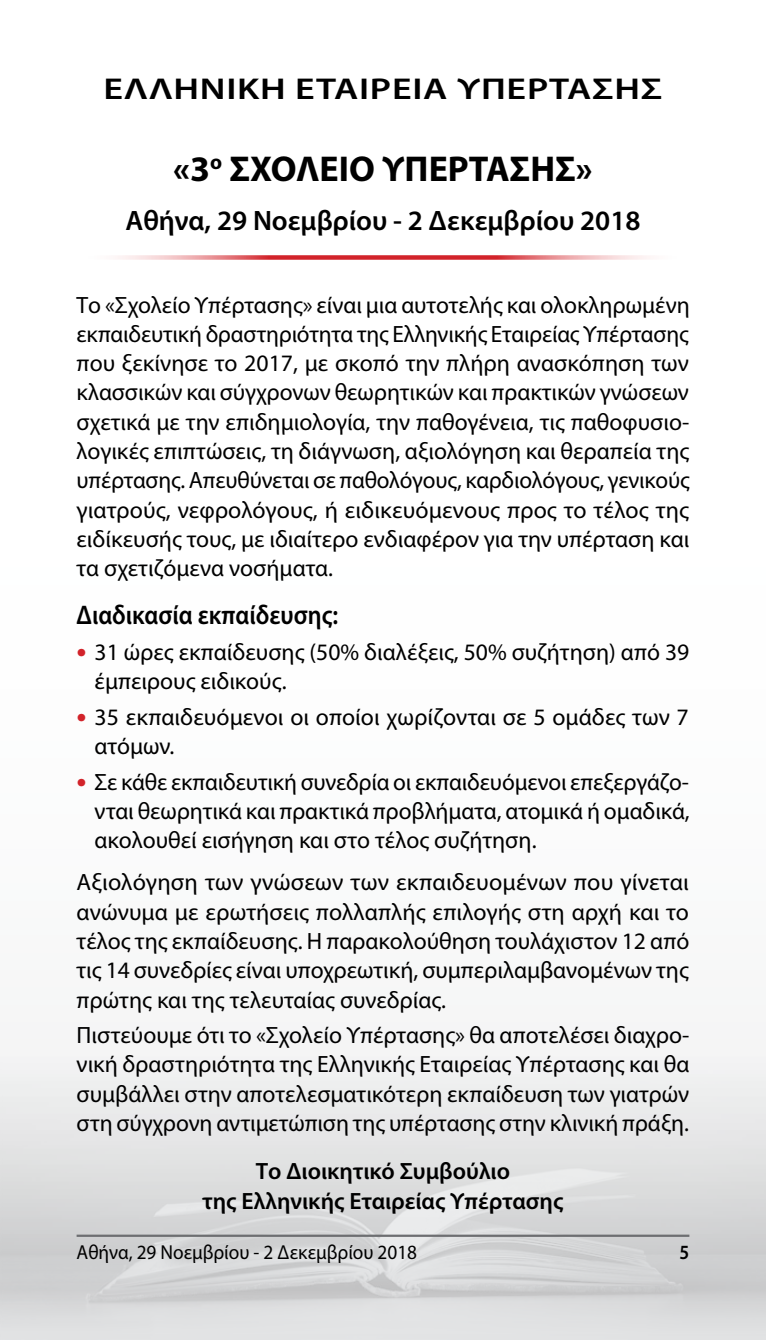
<style>
.page{position:relative;width:766px;height:1340px;background:#fff}
.page>*{position:absolute;margin:0;border:0;box-sizing:border-box;transform-origin:0 0}
.t1{font:700 36px "Myriad Pro";color:#000}
.t2{font:600 30.15px "Myriad Pro";letter-spacing:.02em;color:#000;scale:1.26 1}
.t3{font:600 28.12px "Myriad Pro";color:#000}
.t4{font:600 27px "Myriad Pro";color:#000;scale:.9 1}
.t5{font:23.62px/29.2px "Myriad Pro";color:#000;text-align:justify}
.t6{font:600 23.62px/29.2px "Myriad Pro";color:#000;text-align:center}
.t7{font:20.25px "Myriad Pro";color:#000;scale:.95 1}
.t8{font:600 20.25px "Myriad Pro";color:#000;scale:.9 1}
.s1{font-size:36px;color:#d2232a}
</style>
<div class="page">
<hr style="left:77px;top:1234px;width:612px;height:2px;background:#6d6e71">
<svg style="left:118px;top:255px;width:529px;height:5px;background:#e3797e"></svg>
<p class="t2" style="left:103px;top:70px;width:445px">ΕΛΛΗΝΙΚΗ ΕΤΑΙΡΕΙΑ ΥΠΕΡΤΑΣΗΣ</p>
<h1 class="t1" style="left:173px;top:146px;width:421px">«3<sup>o</sup> ΣΧΟΛΕΙΟ ΥΠΕΡΤΑΣΗΣ»</h1>
<p class="t3" style="left:125px;top:203px;width:516px">Αθήνα, 29 Νοεμβρίου - 2 Δεκεμβρίου 2018</p>
<p class="t5" style="left:77px;top:290px;width:614px">Το «Σχολείο Υπέρτασης» είναι μια αυτοτελής και ολοκληρωμένη εκπαιδευτική δραστηριότητα της Ελληνικής Εταιρείας Υπέρτασης που ξεκίνησε το 2017, με σκοπό την πλήρη ανασκόπηση των κλασσικών και σύγχρονων θεωρητικών και πρακτικών γνώσεων σχετικά με την επιδημιολογία, την παθογένεια, τις παθοφυσιο&shy;λογικές επιπτώσεις, τη διάγνωση, αξιολόγηση και θεραπεία της υπέρτασης. Απευθύνεται σε παθολόγους, καρδιολόγους, γενικούς γιατρούς, νεφρολόγους, ή ειδικευόμενους προς το τέλος της ειδίκευσής τους, με ιδιαίτερο ενδιαφέρον για την υπέρταση και τα σχετιζόμενα νοσήματα.</p>
<p class="t4" style="left:77px;top:598px;width:292px">Διαδικασία εκπαίδευσης:</p>
<p class="t5" style="left:95px;top:637px;width:596px;text-indent:-18px"><span class="s1">•</span> 31 ώρες εκπαίδευσης (50% διαλέξεις, 50% συζήτηση) από 39 έμπειρους ειδικούς.</p>
<p class="t5" style="left:95px;top:702px;width:595px;text-indent:-18px"><span class="s1">•</span> 35 εκπαιδευόμενοι οι οποίοι χωρίζονται σε 5 ομάδες των 7 ατόμων.</p>
<p class="t5" style="left:95px;top:767px;width:596px;text-indent:-18px"><span class="s1">•</span> Σε κάθε εκπαιδευτική συνεδρία οι εκπαιδευόμενοι επεξεργάζο&shy;νται θεωρητικά και πρακτικά προβλήματα, ατομικά ή ομαδικά, ακολουθεί εισήγηση και στο τέλος συζήτηση.</p>
<p class="t5" style="left:77px;top:867px;width:614px">Αξιολόγηση των γνώσεων των εκπαιδευομένων που γίνεται ανώνυμα με ερωτήσεις πολλαπλής επιλογής στη αρχή και το τέλος της εκπαίδευσης. Η παρακολούθηση τουλάχιστον 12 από τις 14 συνεδρίες είναι υποχρεωτική, συμπεριλαμβανομένων της πρώτης και της τελευταίας συνεδρίας.</p>
<p class="t5" style="left:77px;top:1020px;width:614px">Πιστεύουμε ότι το «Σχολείο Υπέρτασης» θα αποτελέσει διαχρο&shy;νική δραστηριότητα της Ελληνικής Εταιρείας Υπέρτασης και θα συμβάλλει στην αποτελεσματικότερη εκπαίδευση των γιατρών στη σύγχρονη αντιμετώπιση της υπέρτασης στην κλινική πράξη.</p>
<p class="t6" style="left:202px;top:1156px;width:362px">Το Διοικητικό Συμβούλιο<br>της Ελληνικής Εταιρείας Υπέρτασης</p>
<p class="t7" style="left:77px;top:1240px;width:360px">Αθήνα, 29 Νοεμβρίου - 2 Δεκεμβρίου 2018</p>
<p class="t8" style="left:679px;top:1239px;width:12px">5</p>
</div>
